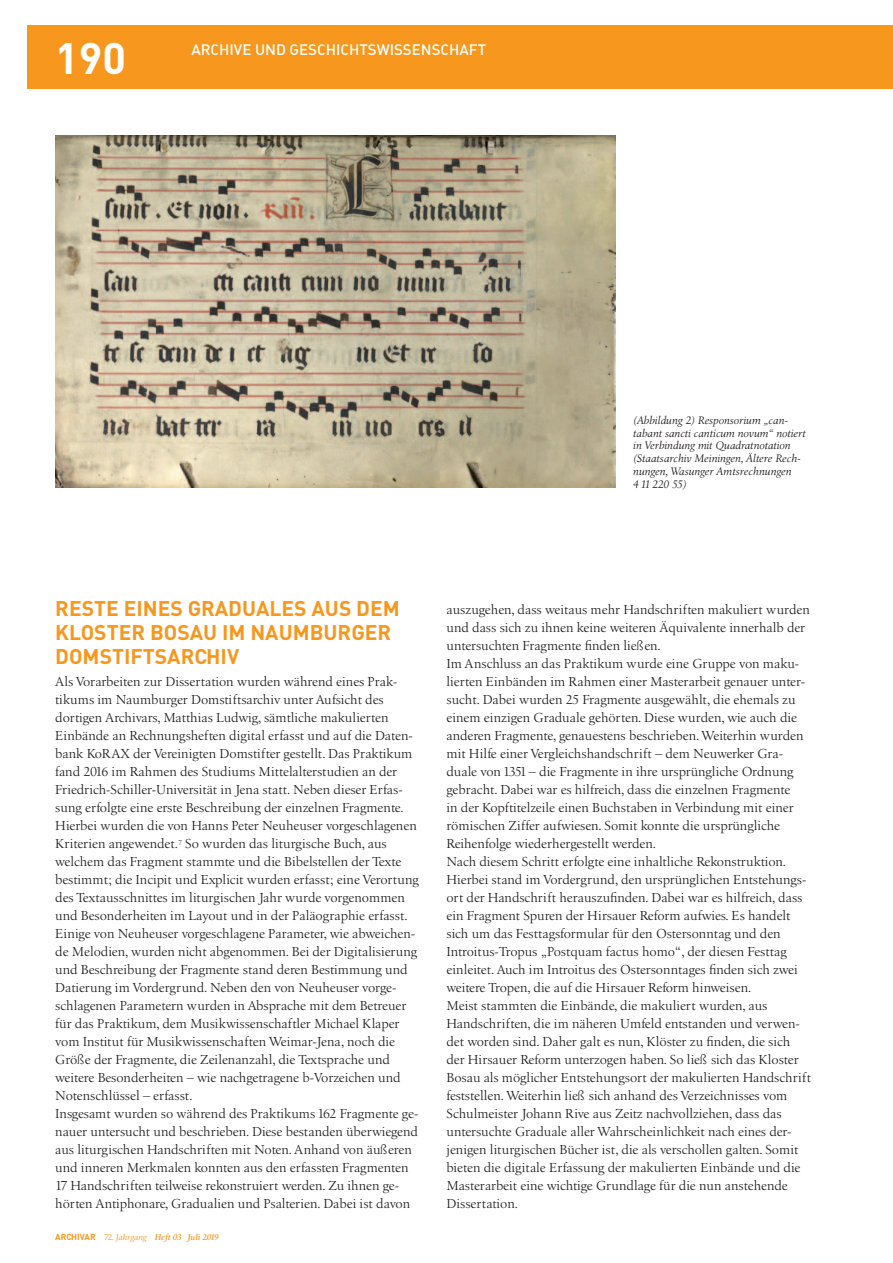
<style>
.page{position:relative;width:893px;height:1263px;background:#fff}
.page>*{position:absolute;margin:0;border:0;box-sizing:border-box;transform-origin:0 0}
.t1{font:700 43.5px "DIN";color:#fff}
.t2{font:700 21px/24px "DIN";color:#f7971d}
.t3{font:15px "DIN Medium Alternate";letter-spacing:.005em;color:#fff}
.t4{font:13.5px/18px "Birka";color:#231f20}
.t5{font:italic 11.25px/12.8px "Birka";letter-spacing:-.01em;color:#231f20}
.t6{font:italic 600 8.7px "Birka";letter-spacing:-.025em;color:#f7971d}
.s1{font-family:"DIN";font-weight:700;font-style:normal}
.s2{font-weight:400}
</style>
<div class="page">
<div style="left:28px;top:25px;width:865px;height:64px;background:#f7971d"></div>
<img style="left:55px;top:135px;width:560px;height:352px">
<h1 class="t1" style="left:55px;top:29px;width:72px">190</h1>
<p class="t3" style="left:191px;top:39px;width:18px">ARCHI</p>
<p class="t3" style="left:234px;top:39px;width:93px">VEUND GESCHICHT</p>
<p class="t3" style="left:368px;top:39px;width:83px">SWISSENSCHA</p>
<p class="t3" style="left:469px;top:39px;width:15px">FT</p>
<p class="t3" style="left:191px;top:39px;width:150px">LITERATURBERICHTE</p>
<p class="t5" style="left:633px;top:414px;width:174px">(Abbildung 2) Responsorium „can&shy;tabant sancti canticum novum“ notiert in Verbindung mit Quadratnotation (Staatsarchiv Meiningen, Ältere Rech&shy;nungen, Wasunger Amtsrechnungen<br>4 11 220 55)</p>
<h2 class="t2" style="left:55px;top:596px;width:337px">RESTE EINES GRADUALES AUS DEM<br>KLOSTE R BOSAU IM NAUMB URGER<br>DOMSTIFTSARCHIV</h2>
<p class="t4" style="left:55px;top:673px;width:365px">Als Vorarbeiten zur Dissertation wurden während eines Prak&shy;tikums im Naumburger Domstiftsarchiv unter Aufsicht des dortigen Archivars, Matthias Ludwig, sämtliche makulierten Einbände an Rechnungsheften digital erfasst und auf die Daten&shy;bank KoRAX der Vereinigten Domstifter gestellt. Das Praktikum fand 2016 im Rahmen des Studiums Mittelalterstudien an der Friedrich-Schiller-Universität in Jena statt. Neben dieser Erfas&shy;sung erfolgte eine erste Beschreibung der einzelnen Fragmente.<br>Hierbei wurden die von Hanns Peter Neuheuser vorgeschlagenen Kriterien angewendet.<sup>7</sup> So wurden das liturgische Buch, aus welchem das Fragment stammte und die Bibelstellen der Texte bestimmt; die Incipit und Explicit wurden erfasst; eine Verortung des Textausschnittes im liturgischen Jahr wurde vorgenommen und Besonderheiten im Layout und in der Paläographie erfasst.<br>Einige von Neuheuser vorgeschlagene Parameter, wie abweichen&shy;de Melodien, wurden nicht abgenommen. Bei der Digitalisierung und Beschreibung der Fragmente stand deren Bestimmung und Datierung im Vordergrund. Neben den von Neuheuser vorge&shy;schlagenen Parametern wurden in Absprache mit dem Betreuer für das Praktikum, dem Musikwissenschaftler Michael Klaper vom Institut für Musikwissenschaften Weimar-Jena, noch die Größe der Fragmente, die Zeilenanzahl, die Textsprache und weitere Besonderheiten – wie nachgetragene b-Vorzeichen und Notenschlüssel – erfasst.<br>Insgesamt wurden so während des Praktikums 162 Fragmente ge&shy;nauer untersucht und beschrieben. Diese bestanden überwiegend aus liturgischen Handschriften mit Noten. Anhand von äußeren und inneren Merkmalen konnten aus den erfassten Fragmenten 17 Handschriften teilweise rekonstruiert werden. Zu ihnen ge&shy;hörten Antiphonare, Gradualien und Psalterien. Dabei ist davon</p>
<p class="t6" style="left:55px;top:1232px;width:165px"><span class="s1">ARCHIVAR</span> <span class="s2">72. Jahrgang</span> Heft 03 Juli 2019</p>
<p class="t4" style="left:446px;top:601px;width:366px">auszugehen, dass weitaus mehr Handschriften makuliert wurden und dass sich zu ihnen keine weiteren Äquivalente innerhalb der untersuchten Fragmente finden ließen.<br>Im Anschluss an das Praktikum wurde eine Gruppe von maku&shy;lierten Einbänden im Rahmen einer Masterarbeit genauer unter&shy;sucht. Dabei wurden 25 Fragmente ausgewählt, die ehemals zu einem einzigen Graduale gehörten. Diese wurden, wie auch die anderen Fragmente, genauestens beschrieben. Weiterhin wurden mit Hilfe einer Vergleichshandschrift – dem Neuwerker Gra&shy;duale von 1351 – die Fragmente in ihre ursprüngliche Ordnung gebracht. Dabei war es hilfreich, dass die einzelnen Fragmente<br>in der Kopftitelzeile einen Buchstaben in Verbindung mit einer römischen Ziffer aufwiesen. Somit konnte die ursprüngliche Reihenfolge wiederhergestellt werden.<br>Nach diesem Schritt erfolgte eine inhaltliche Rekonstruktion.<br>Hierbei stand im Vordergrund, den ursprünglichen Entstehungs&shy;ort der Handschrift herauszufinden. Dabei war es hilfreich, dass ein Fragment Spuren der Hirsauer Reform aufwies. Es handelt sich um das Festtagsformular für den Ostersonntag und den Introitus-Tropus „Postquam factus homo“, der diesen Festtag einleitet. Auch im Introitus des Ostersonntages finden sich zwei weitere Tropen, die auf die Hirsauer Reform hinweisen.<br>Meist stammten die Einbände, die makuliert wurden, aus Handschriften, die im näheren Umfeld entstanden und verwen&shy;det worden sind. Daher galt es nun, Klöster zu finden, die sich der Hirsauer Reform unterzogen haben. So ließ sich das Kloster Bosau als möglicher Entstehungsort der makulierten Handschrift feststellen. Weiterhin ließ sich anhand des Verzeichnisses vom Schulmeister Johann Rive aus Zeitz nachvollziehen, dass das untersuchte Graduale aller Wahrscheinlichkeit nach eines der&shy;jenigen liturgischen Bücher ist, die als verschollen galten. Somit bieten die digitale Erfassung der makulierten Einbände und die Masterarbeit eine wichtige Grundlage für die nun anstehende Dissertation.</p>
</div>
